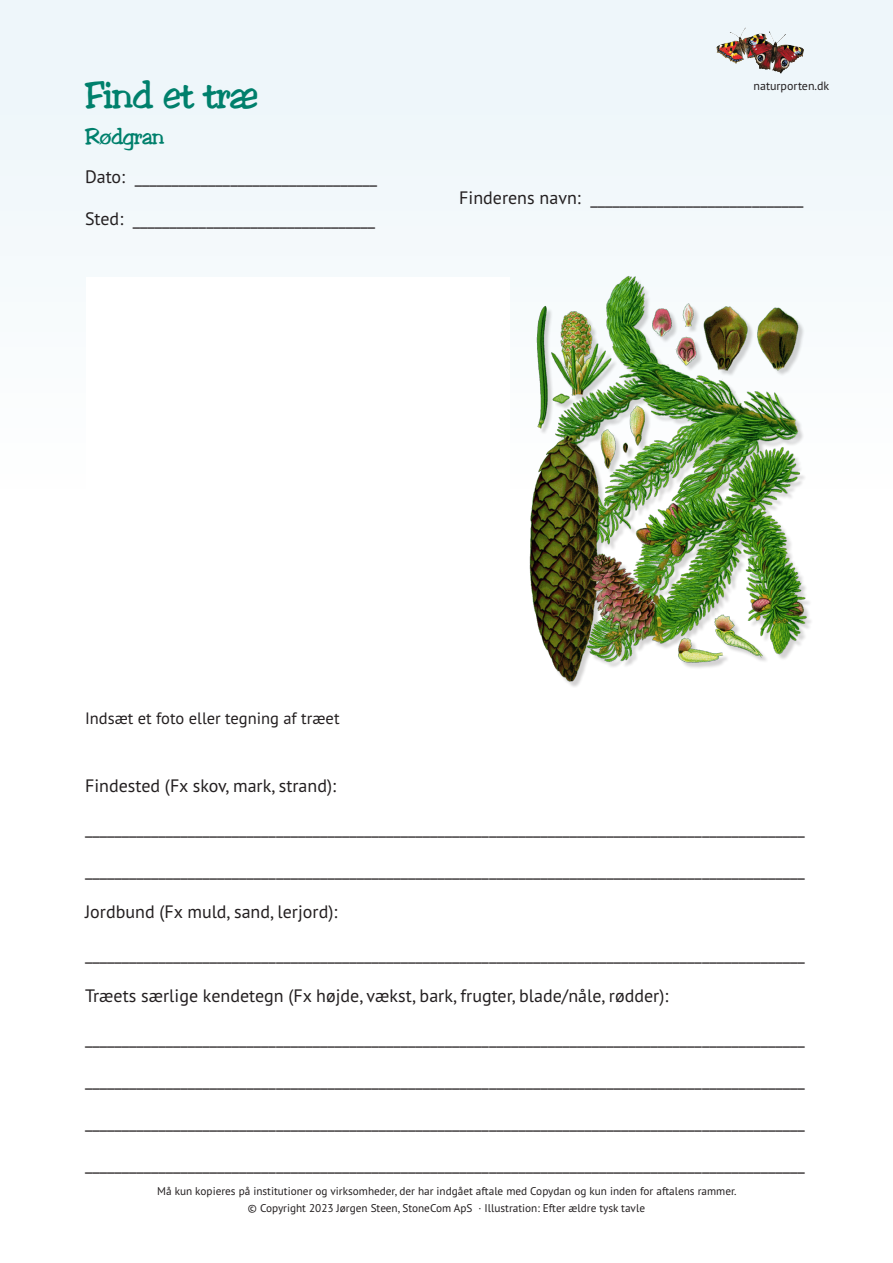
<style>
.page{position:relative;width:893px;height:1263px;background:#fff}
.page>*{position:absolute;margin:0;border:0;box-sizing:border-box;transform-origin:0 0}
.t1{font:36px "Toledo";letter-spacing:-.025em;color:#00806c}
.t2{font:21px "Toledo";letter-spacing:-.025em;color:#00806c}
.t3{font:18px "PT Sans Pro";color:#231f20}
.t4{font:16.5px "PT Sans Pro";color:#231f20}
.t5{font:12px "PT Sans Pro";color:#231f20}
.t6{font:11.25px/16.5px "PT Sans Pro";color:#231f20;text-align:center}
</style>
<div class="page">
<div style="left:0;top:0;width:893px;height:1263px;background:linear-gradient(to right,#fafdfe,#fafcfd)"></div>
<img style="left:716px;top:28px;width:58px;height:42px">
<div style="left:531px;top:278px;width:283px;height:410px;background:#fdfefe"></div>
<img style="left:524px;top:261px;width:284px;height:458px">
<div style="left:86px;top:277px;width:423px;height:426px;background:#fff"></div>
<h1 class="t1" style="left:85px;top:73px;width:175px">Find et træ</h1>
<p class="t2" style="left:85px;top:123px;width:81px">Rødgran</p>
<p class="t3" style="left:85px;top:165px;width:294px">Dato: _________________________________</p>
<p class="t3" style="left:85px;top:207px;width:292px">Sted: _________________________________</p>
<p class="t5" style="left:753px;top:78px;width:77px">naturporten.dk</p>
<p class="t3" style="left:459px;top:186px;width:346px">Finderens navn: _____________________________</p>
<p class="t4" style="left:85px;top:707px;width:256px">Indsæt et foto eller tegning af træet</p>
<p class="t3" style="left:85px;top:774px;width:253px">Findested (Fx skov, mark, strand):</p>
<p class="t3" style="left:85px;top:816px;width:721px">__________________________________________________________________________________________________</p>
<p class="t3" style="left:85px;top:858px;width:721px">__________________________________________________________________________________________________</p>
<p class="t3" style="left:85px;top:900px;width:254px">Jordbund (Fx muld, sand, lerjord):</p>
<p class="t3" style="left:85px;top:942px;width:721px">__________________________________________________________________________________________________</p>
<p class="t3" style="left:85px;top:984px;width:585px">Træets særlige kendetegn (Fx højde, vækst, bark, frugter, blade/nåle, rødder):</p>
<p class="t3" style="left:85px;top:1026px;width:721px">__________________________________________________________________________________________________</p>
<p class="t3" style="left:85px;top:1068px;width:721px">__________________________________________________________________________________________________</p>
<p class="t3" style="left:85px;top:1110px;width:721px">__________________________________________________________________________________________________</p>
<p class="t3" style="left:85px;top:1152px;width:721px">__________________________________________________________________________________________________</p>
<p class="t6" style="left:157px;top:1182px;width:581px">Må kun kopieres på institutioner og virksomheder, der har indgået aftale med Copydan og kun inden for aftalens rammer. © Copyright 2023 Jørgen Steen, StoneCom ApS · Illustration: Efter ældre tysk tavle</p>
</div>
